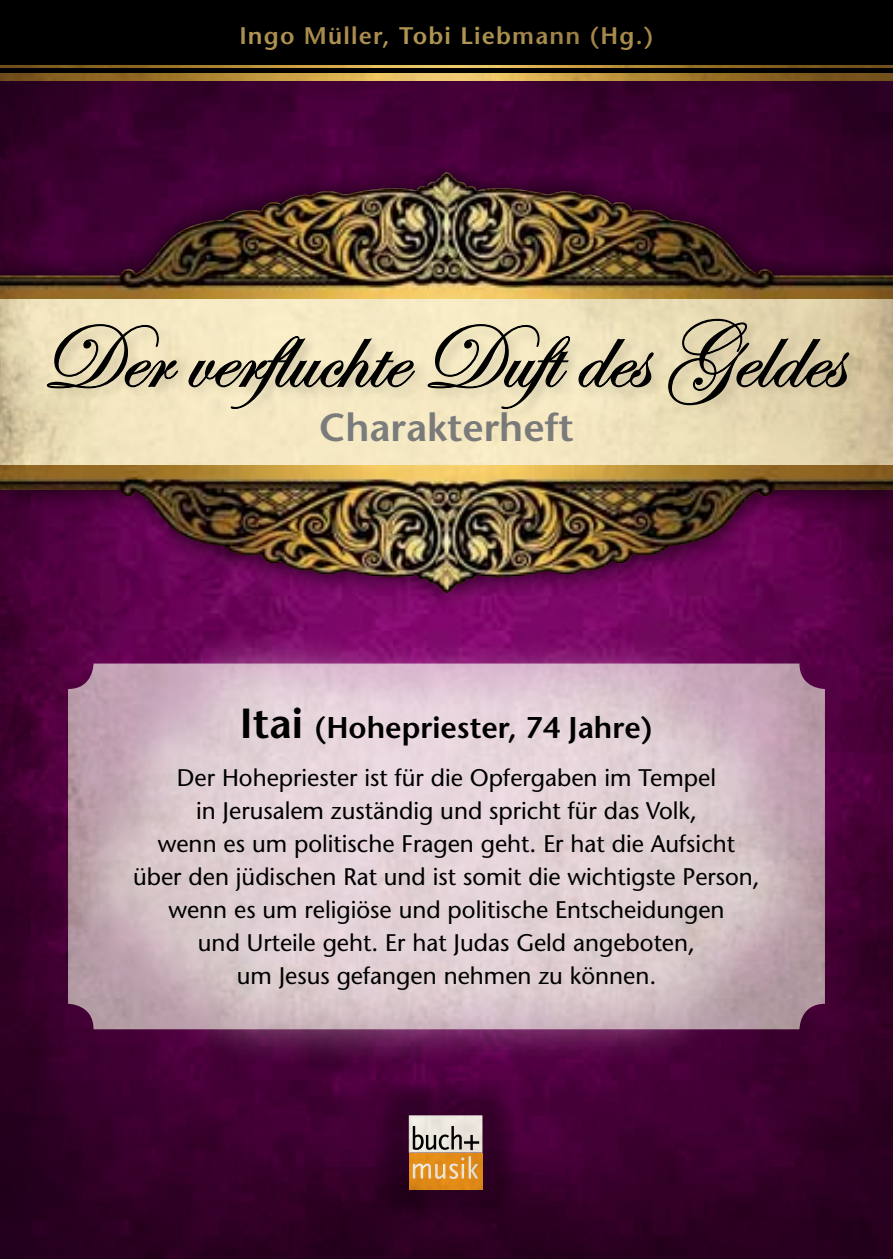
<style>
.page{position:relative;width:893px;height:1259px;background:#fff}
.page>*{position:absolute;margin:0;border:0;box-sizing:border-box;transform-origin:0 0}
.t1{font:93px "Edwardian Script ITC";color:#000}
.t2{font:600 39px "Stone Sans";color:#808285}
.t3{font:600 30px "Stone Sans";color:#000}
.t4{font:24px/33px "Stone Sans";color:#000;text-align:center}
.t5{font:600 24px "Stone Sans";letter-spacing:.05em;color:#c6a964}
.s1{font-size:42px}
</style>
<div class="page">
<img style="left:0;top:0;width:893px;height:1259px">
<p class="t5" style="left:239px;top:20px;width:416px">Ingo Müller, Tobi Liebmann (Hg.)</p>
<h1 class="t1" style="left:42px;top:306px;width:803px">Der verfluchte Duft des Geldes</h1>
<h2 class="t2" style="left:319px;top:403px;width:256px">Charakterheft</h2>
<p class="t3" style="left:240px;top:708px;width:415px"><span class="s1">Itai</span> (Hohepriester, 74 Jahre)</p>
<p class="t4" style="left:133px;top:760px;width:628px">Der Hohepriester ist für die Opfergaben im Tempel<br>in Jerusalem zuständig und spricht für das Volk,<br>wenn es um politische Fragen geht. Er hat die Aufsicht über den jüdischen Rat und ist somit die wichtigste Person, wenn es um religiöse und politische Entscheidungen<br>und Urteile geht. Er hat Judas Geld angeboten,<br>um Jesus gefangen nehmen zu können.</p>
</div>
